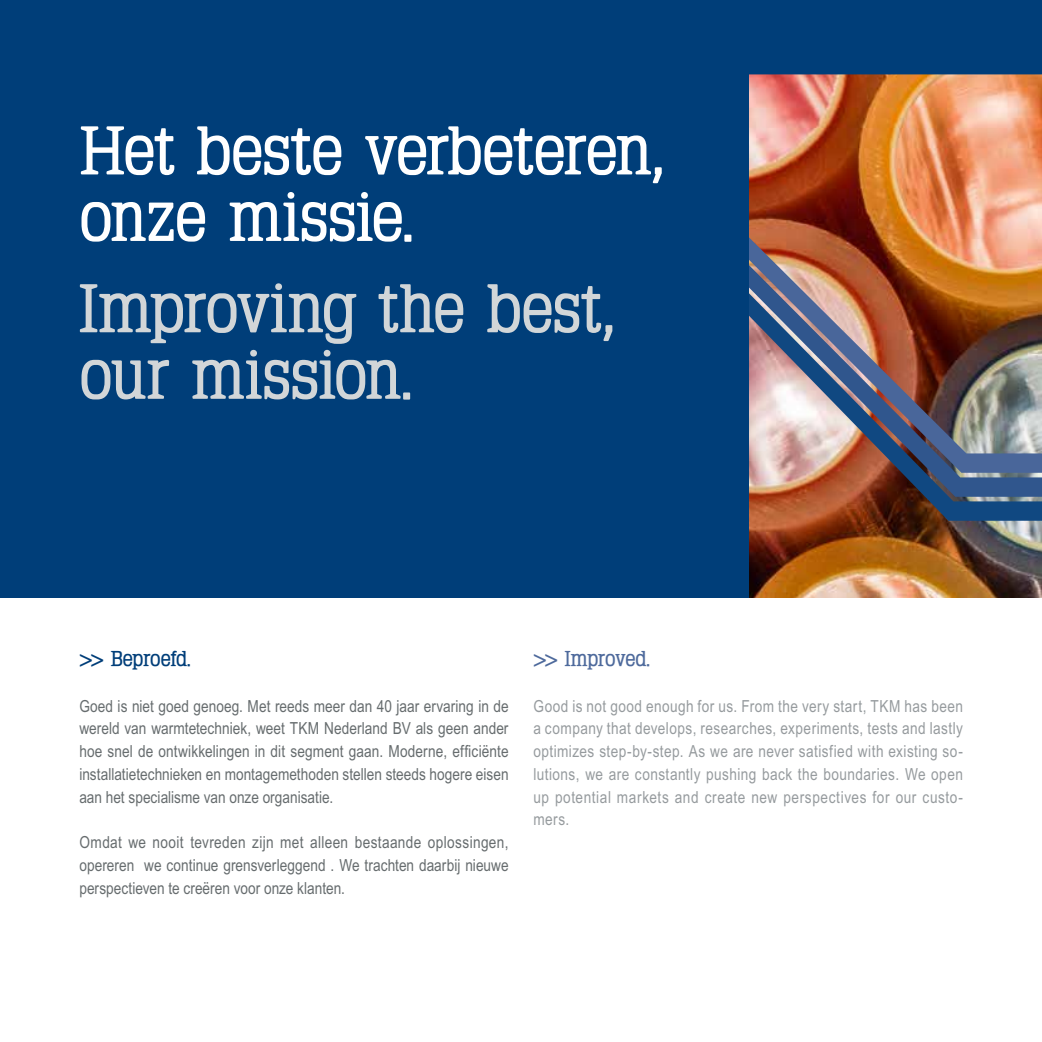
<style>
.page{position:relative;width:1042px;height:1042px;background:#fff}
.page>*{position:absolute;margin:0;border:0;box-sizing:border-box;transform-origin:0 0}
.t1{font:700 66.5px/66.5px "Typo Latinserif";letter-spacing:-.005em;color:#fff}
.t2{font:700 66.5px/66.5px "Typo Latinserif";letter-spacing:-.005em;color:#d2d6d8}
.t3{font:700 21px "Typo Latinserif";letter-spacing:-.005em;color:#003e79}
.t4{font:700 21px "Typo Latinserif";letter-spacing:-.01em;color:#4e6a9c}
.t5{font:16.62px/22.8px "Arial Narrow";letter-spacing:.005em;color:#666c6e;text-align:justify}
.t6{font:16.62px/22.8px "Arial Narrow";letter-spacing:.035em;color:#969b9e;text-align:justify}
</style>
<div class="page">
<img style="left:748px;top:74px;width:294px;height:524px">
<div style="left:748px;top:0;width:294px;height:74px;background:#003e79"></div>
<img style="left:748px;top:207px;width:294px;height:27px">
<svg style="left:748px;top:497px;width:294px;height:24px;background:#664742"></svg>
<img style="left:748px;top:234px;width:294px;height:263px">
<div style="left:0;top:0;width:748px;height:598px;background:#003e79"></div>
<h1 class="t1" style="left:79px;top:118px;width:588px">Het beste verbeteren, onze missie.</h1>
<h1 class="t2" style="left:79px;top:276px;width:538px">Improving the best, our mission.</h1>
<p class="t3" style="left:79px;top:647px;width:114px">&gt;&gt; Beproefd.</p>
<p class="t5" style="left:79px;top:694px;width:431px">Goed is niet goed genoeg. Met reeds meer dan 40 jaar ervaring in de wereld van warmtetechniek, weet TKM Nederland BV als geen ander hoe snel de ontwikkelingen in dit segment gaan. Moderne, efficiënte installatietechnieken en montagemethoden stellen steeds hogere eisen aan het specialisme van onze organisatie.</p>
<p class="t5" style="left:79px;top:830px;width:431px">Omdat we nooit tevreden zijn met alleen bestaande oplossingen, opereren we continue grensverleggend . We trachten daarbij nieuwe perspectieven te creëren voor onze klanten.</p>
<p class="t4" style="left:533px;top:647px;width:120px">&gt;&gt; Improved.</p>
<p class="t6" style="left:533px;top:694px;width:431px">Good is not good enough for us. From the very start, TKM has been a company that develops, researches, experiments, tests and lastly optimizes step-by-step. As we are never satisfied with existing so&shy;lutions, we are constantly pushing back the boundaries. We open up potential markets and create new perspectives for our custo&shy;mers.</p>
</div>
